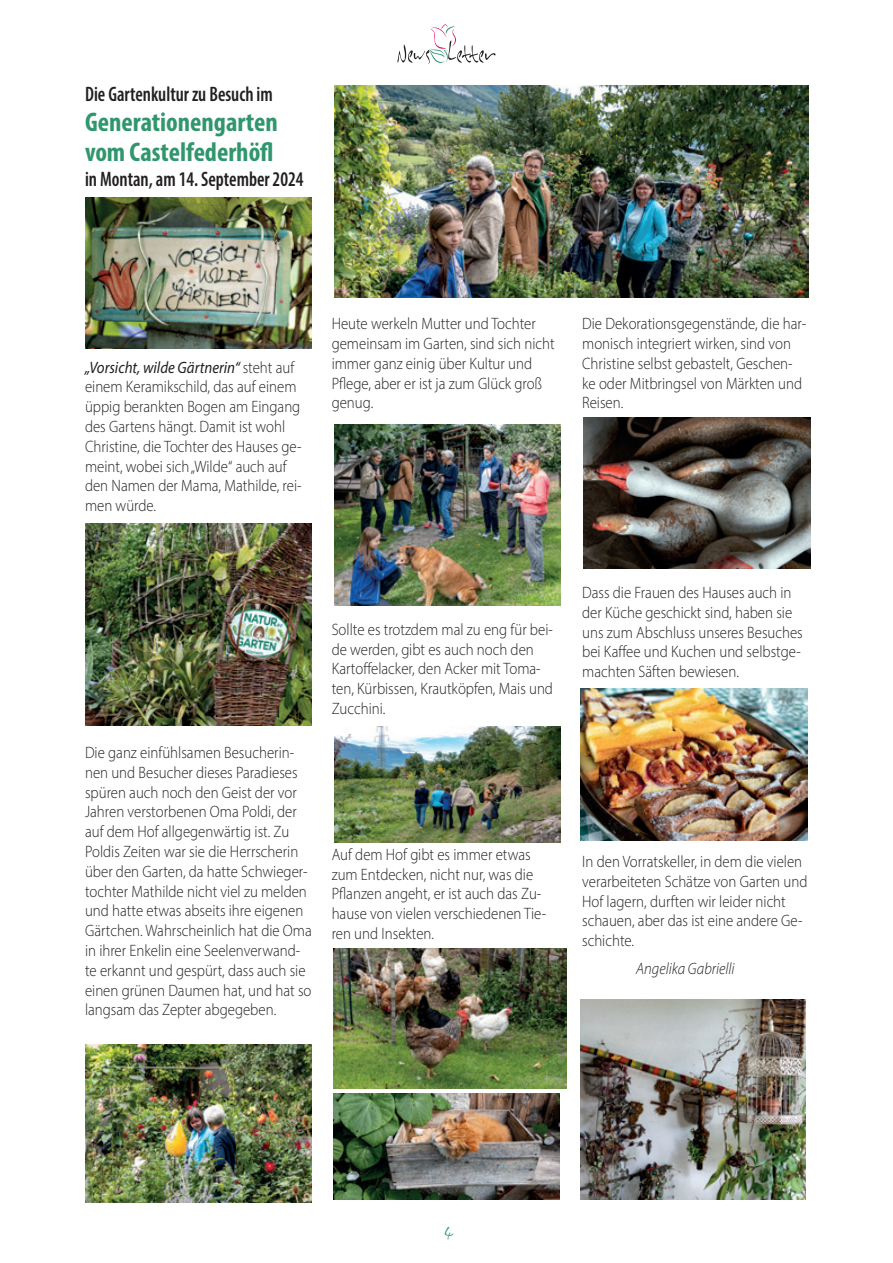
<style>
.page{position:relative;width:893px;height:1263px;background:#fff}
.page>*{position:absolute;margin:0;border:0;box-sizing:border-box;transform-origin:0 0}
.t1{font:700 condensed 27px/30px "Myriad Pro";color:#30966d}
.t2{font:600 condensed 21px "Myriad Pro";color:#231f20;scale:.9 1}
.t3{font:21px "Inkburrow";color:#30966d}
.t4{font:300 16.5px/19.8px "Myriad Pro";color:#231f20;scale:.9 1}
.t5{font:italic 300 16.5px "Myriad Pro";color:#231f20;scale:.9 1}
.s1{font-weight:400;font-style:italic}
</style>
<div class="page">
<svg style="left:397px;top:24px;width:99px;height:40px"></svg>
<img style="left:85px;top:197px;width:227px;height:152px">
<img style="left:85px;top:523px;width:227px;height:203px">
<img style="left:580px;top:999px;width:226px;height:200px">
<img style="left:85px;top:1044px;width:227px;height:158px">
<img style="left:334px;top:85px;width:475px;height:212px">
<img style="left:333px;top:1093px;width:227px;height:106px">
<img style="left:580px;top:689px;width:228px;height:152px">
<img style="left:583px;top:417px;width:227px;height:152px">
<img style="left:334px;top:726px;width:227px;height:117px">
<img style="left:334px;top:424px;width:227px;height:182px">
<img style="left:333px;top:948px;width:234px;height:141px">
<p class="t2" style="left:85px;top:81px;width:210px">Die Gartenkultur zu Besuch im</p>
<h1 class="t1" style="left:85px;top:106px;width:194px">Generationengarten vom Castelfederhöfl</h1>
<p class="t2" style="left:85px;top:166px;width:244px">in Montan, am 14. September 2024</p>
<p class="t4" style="left:85px;top:357px;width:242px"><span class="s1">„Vorsicht, wilde Gärtnerin“</span> steht auf einem Keramikschild, das auf einem üppig berankten Bogen am Eingang des Gartens hängt. Damit ist wohl<br>Christine, die Tochter des Hauses ge&shy;meint, wobei sich „Wilde“ auch auf den Namen der Mama, Mathilde, rei&shy;men würde.</p>
<p class="t4" style="left:332px;top:314px;width:249px">Heute werkeln Mutter und Tochter gemeinsam im Garten, sind sich nicht immer ganz einig über Kultur und<br>Pflege, aber er ist ja zum Glück groß genug.</p>
<p class="t4" style="left:582px;top:314px;width:250px">Die Dekorationsgegenstände, die har&shy;monisch integriert wirken, sind von<br>Christine selbst gebastelt, Geschen&shy;ke oder Mitbringsel von Märkten und<br>Reisen.</p>
<p class="t4" style="left:85px;top:742px;width:253px">Die ganz einfühlsamen Besucherin&shy;nen und Besucher dieses Paradieses spüren auch noch den Geist der vor Jahren verstorbenen Oma Poldi, der auf dem Hof allgegenwärtig ist. Zu Poldis Zeiten war sie die Herrscherin über den Garten, da hatte Schwieger&shy;tochter Mathilde nicht viel zu melden und hatte etwas abseits ihre eigenen Gärtchen. Wahrscheinlich hat die Oma in ihrer Enkelin eine Seelenverwand&shy;te erkannt und gespürt, dass auch sie einen grünen Daumen hat, und hat so langsam das Zepter abgegeben.</p>
<p class="t4" style="left:332px;top:619px;width:247px">Sollte es trotzdem mal zu eng für bei&shy;de werden, gibt es auch noch den<br>Kartoffelacker, den Acker mit Toma&shy;ten, Kürbissen, Krautköpfen, Mais und<br>Zucchini.</p>
<p class="t4" style="left:332px;top:844px;width:240px">Auf dem Hof gibt es immer etwas zum Entdecken, nicht nur, was die<br>Pflanzen angeht, er ist auch das Zu&shy;hause von vielen verschiedenen Tie&shy;ren und Insekten.</p>
<p class="t4" style="left:582px;top:582px;width:247px">Dass die Frauen des Hauses auch in der Küche geschickt sind, haben sie uns zum Abschluss unseres Besuches bei Kaffee und Kuchen und selbstge&shy;machten Säften bewiesen.</p>
<p class="t4" style="left:582px;top:851px;width:252px">In den Vorratskeller, in dem die vielen verarbeiteten Schätze von Garten und<br>Hof lagern, durften wir leider nicht schauen, aber das ist eine andere Ge&shy;schichte.</p>
<p class="t5" style="left:636px;top:959px;width:111px">Angelika Gabrielli</p>
<p class="t3" style="left:446px;top:1220px;width:10px">4</p>
</div>
